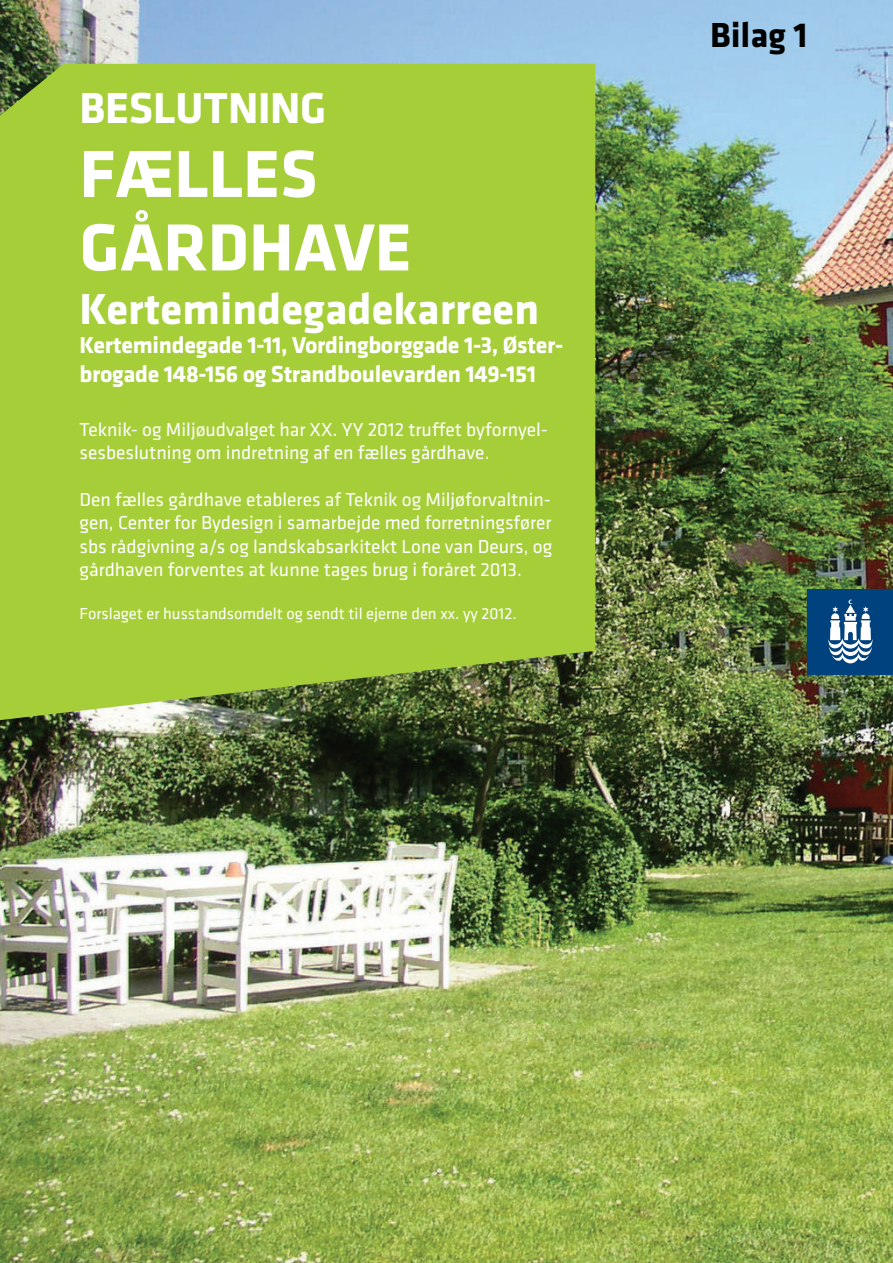
<style>
.page{position:relative;width:893px;height:1263px;background:#fff}
.page>*{position:absolute;margin:0;border:0;box-sizing:border-box;transform-origin:0 0}
.t1{font:700 69px/73.5px "Klavika";color:#fff}
.t2{font:700 45px "Klavika";color:#fff}
.t3{font:700 36px "Klavika";color:#000}
.t4{font:700 24px/28.8px "Klavika";letter-spacing:-.015em;color:#fff}
.t5{font:19.5px/23.4px "Klavika";color:#fff}
.t6{font:16.5px "Klavika";color:#fff}
</style>
<div class="page">
<img style="left:0;top:0;width:893px;height:1263px">
<div style="left:0;top:64px;width:595px;height:656px;background:#a6ce39"></div>
<div style="left:808px;top:589px;width:85px;height:85px;background:#00427d"></div>
<svg style="left:828px;top:599px;width:45px;height:64px"></svg>
<h2 class="t2" style="left:80px;top:84px;width:248px">BESLUTNING</h2>
<h1 class="t1" style="left:80px;top:137px;width:334px">FÆLLES<br>GÅRDHAVE</h1>
<h2 class="t2" style="left:80px;top:285px;width:461px">Kertemindegadekarreen</h2>
<p class="t4" style="left:80px;top:331px;width:485px">Kertemindegade 1-11, Vordingborggade 1-3, Øster&shy;brogade 148-156 og Strandboulevarden 149-151</p>
<p class="t5" style="left:80px;top:418px;width:470px">Teknik- og Miljøudvalget har XX. YY 2012 truffet byfornyel&shy;sesbeslutning om indretning af en fælles gårdhave.</p>
<p class="t5" style="left:80px;top:489px;width:474px;text-align:justify">Den fælles gårdhave etableres af Teknik og Miljøforvaltnin&shy;gen, Center for Bydesign i samarbejde med forretningsfører sbs rådgivning a/s og landskabsarkitekt Lone van Deurs, og gårdhaven forventes at kunne tages brug i foråret 2013.</p>
<p class="t6" style="left:80px;top:607px;width:439px">Forslaget er husstandsomdelt og sendt til ejerne den xx. yy 2012.</p>
<h3 class="t3" style="left:710px;top:16px;width:99px">Bilag 1</h3>
</div>
